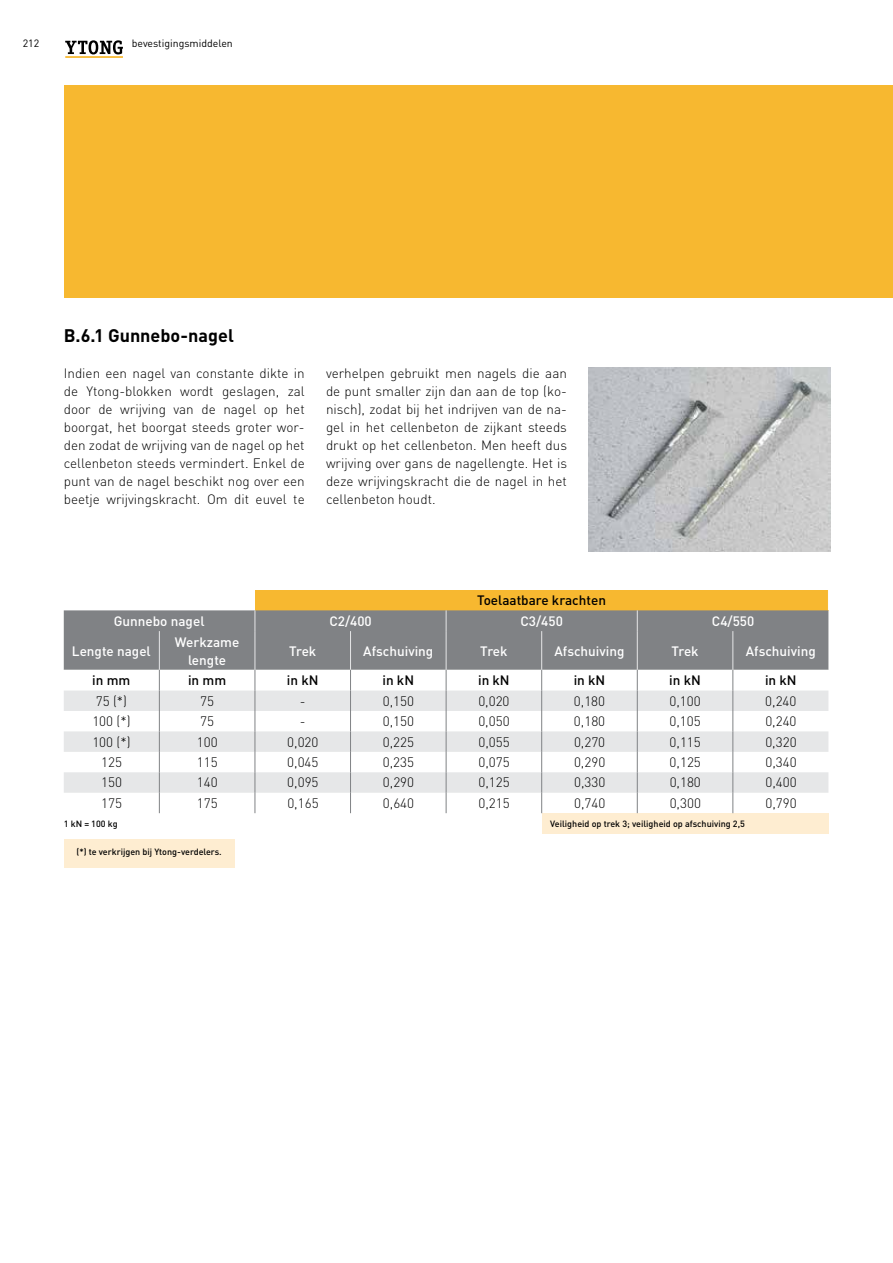
<style>
.page{position:relative;width:893px;height:1263px;background:#fff}
.page>*{position:absolute;margin:0;border:0;box-sizing:border-box;transform-origin:0 0}
.t1{font:700 18px "DIN";color:#000}
.t2{font:300 13.5px/18px "DIN";color:#000;text-align:justify}
.t3{font:500 13.5px/18px "DIN";color:#fff;text-align:center}
.t4{font:500 13.5px "DIN";color:#000}
.t5{font:10.5px "DIN";color:#000}
.t6{font:500 9px "DIN";color:#000}
</style>
<div class="page">
<div style="left:255px;top:590px;width:573px;height:20px;background:#f7b830"></div>
<div style="left:64px;top:610px;width:764px;height:60px;background:#808285"></div>
<svg style="left:64px;top:690px;width:764px;height:103px;fill:#e6e7e8"></svg>
<div style="left:542px;top:813px;width:286px;height:21px;background:#feedd1"></div>
<svg style="left:255px;top:610px;width:1px;height:21px"></svg>
<svg style="left:446px;top:610px;width:1px;height:21px"></svg>
<svg style="left:637px;top:610px;width:1px;height:21px"></svg>
<hr style="left:159px;top:631px;width:1px;height:39px;background:#e6e7e8">
<hr style="left:255px;top:631px;width:1px;height:39px;background:#e6e7e8">
<hr style="left:350px;top:631px;width:1px;height:39px;background:#e6e7e8">
<hr style="left:446px;top:631px;width:1px;height:39px;background:#e6e7e8">
<hr style="left:541px;top:631px;width:1px;height:39px;background:#e6e7e8">
<hr style="left:637px;top:631px;width:1px;height:39px;background:#e6e7e8">
<hr style="left:732px;top:631px;width:1px;height:39px;background:#e6e7e8">
<svg style="left:159px;top:670px;width:1px;height:143px"></svg>
<svg style="left:255px;top:670px;width:1px;height:143px"></svg>
<svg style="left:350px;top:670px;width:1px;height:143px"></svg>
<svg style="left:446px;top:670px;width:1px;height:143px"></svg>
<svg style="left:541px;top:670px;width:1px;height:143px"></svg>
<svg style="left:637px;top:670px;width:1px;height:143px"></svg>
<svg style="left:732px;top:670px;width:1px;height:143px"></svg>
<img style="left:588px;top:368px;width:242px;height:183px">
<div style="left:64px;top:839px;width:171px;height:28px;background:#feedd1"></div>
<svg style="left:65px;top:40px;width:58px;height:14px"></svg>
<hr style="left:65px;top:56px;width:58px;height:2px;background:#f7b830">
<div style="left:64px;top:85px;width:829px;height:213px;background:#f7b830"></div>
<p class="t5" style="left:23px;top:36px;width:18px">212</p>
<p class="t5" style="left:132px;top:36px;width:102px">bevestigingsmiddelen</p>
<h1 class="t1" style="left:64px;top:324px;width:172px">B.6.1 Gunnebo-nagel</h1>
<p class="t2" style="left:64px;top:364px;width:242px">Indien een nagel van constante dikte in de Ytong-blokken wordt geslagen, zal door de wrijving van de nagel op het boorgat, het boorgat steeds groter wor&shy;den zodat de wrijving van de nagel op het cellenbeton steeds vermindert. Enkel de punt van de nagel beschikt nog over een beetje wrijvingskracht. Om dit euvel te</p>
<p class="t2" style="left:326px;top:364px;width:242px">verhelpen gebruikt men nagels die aan de punt smaller zijn dan aan de top (ko&shy;nisch), zodat bij het indrijven van de na&shy;gel in het cellenbeton de zijkant steeds drukt op het cellenbeton. Men heeft dus wrijving over gans de nagellengte. Het is deze wrijvingskracht die de nagel in het cellenbeton houdt.</p>
<p class="t4" style="left:477px;top:592px;width:131px">Toelaatbare krachten</p>
<p class="t3" style="left:114px;top:611px;width:92px">Gunnebo nagel</p>
<p class="t3" style="left:329px;top:611px;width:44px">C2/400</p>
<p class="t3" style="left:520px;top:611px;width:44px">C3/450</p>
<p class="t3" style="left:712px;top:611px;width:44px">C4/550</p>
<p class="t3" style="left:72px;top:641px;width:80px">Lengte nagel</p>
<p class="t3" style="left:175px;top:632px;width:66px">Werkzame lengte</p>
<p class="t3" style="left:289px;top:641px;width:29px">Trek</p>
<p class="t3" style="left:363px;top:641px;width:72px">Afschuiving</p>
<p class="t3" style="left:480px;top:641px;width:29px">Trek</p>
<p class="t3" style="left:554px;top:641px;width:72px">Afschuiving</p>
<p class="t3" style="left:671px;top:641px;width:29px">Trek</p>
<p class="t3" style="left:746px;top:641px;width:72px">Afschuiving</p>
<p class="t4" style="left:92px;top:672px;width:40px">in mm</p>
<p class="t4" style="left:188px;top:672px;width:40px">in mm</p>
<p class="t4" style="left:287px;top:672px;width:33px">in kN</p>
<p class="t4" style="left:382px;top:672px;width:33px">in kN</p>
<p class="t4" style="left:478px;top:672px;width:33px">in kN</p>
<p class="t4" style="left:574px;top:672px;width:33px">in kN</p>
<p class="t4" style="left:669px;top:672px;width:33px">in kN</p>
<p class="t4" style="left:765px;top:672px;width:33px">in kN</p>
<p class="t2" style="left:96px;top:692px;width:33px">75 (*)</p>
<p class="t2" style="left:200px;top:692px;width:15px">75</p>
<p class="t2" style="left:300px;top:692px;width:7px">-</p>
<p class="t2" style="left:383px;top:692px;width:33px">0,150</p>
<p class="t2" style="left:478px;top:692px;width:33px">0,020</p>
<p class="t2" style="left:574px;top:692px;width:33px">0,180</p>
<p class="t2" style="left:669px;top:692px;width:33px">0,100</p>
<p class="t2" style="left:765px;top:692px;width:33px">0,240</p>
<p class="t2" style="left:92px;top:712px;width:40px">100 (*)</p>
<p class="t2" style="left:200px;top:712px;width:15px">75</p>
<p class="t2" style="left:300px;top:712px;width:7px">-</p>
<p class="t2" style="left:383px;top:712px;width:33px">0,150</p>
<p class="t2" style="left:478px;top:712px;width:33px">0,050</p>
<p class="t2" style="left:574px;top:712px;width:33px">0,180</p>
<p class="t2" style="left:669px;top:712px;width:33px">0,105</p>
<p class="t2" style="left:765px;top:712px;width:33px">0,240</p>
<p class="t2" style="left:92px;top:732px;width:40px">100 (*)</p>
<p class="t2" style="left:197px;top:732px;width:22px">100</p>
<p class="t2" style="left:287px;top:732px;width:33px">0,020</p>
<p class="t2" style="left:383px;top:732px;width:33px">0,225</p>
<p class="t2" style="left:478px;top:732px;width:33px">0,055</p>
<p class="t2" style="left:574px;top:732px;width:33px">0,270</p>
<p class="t2" style="left:670px;top:732px;width:33px">0,115</p>
<p class="t2" style="left:765px;top:732px;width:33px">0,320</p>
<p class="t2" style="left:101px;top:753px;width:22px">125</p>
<p class="t2" style="left:197px;top:753px;width:22px">115</p>
<p class="t2" style="left:287px;top:753px;width:33px">0,045</p>
<p class="t2" style="left:383px;top:753px;width:33px">0,235</p>
<p class="t2" style="left:478px;top:753px;width:33px">0,075</p>
<p class="t2" style="left:574px;top:753px;width:33px">0,290</p>
<p class="t2" style="left:670px;top:753px;width:33px">0,125</p>
<p class="t2" style="left:765px;top:753px;width:33px">0,340</p>
<p class="t2" style="left:101px;top:773px;width:22px">150</p>
<p class="t2" style="left:197px;top:773px;width:22px">140</p>
<p class="t2" style="left:287px;top:773px;width:33px">0,095</p>
<p class="t2" style="left:383px;top:773px;width:33px">0,290</p>
<p class="t2" style="left:478px;top:773px;width:33px">0,125</p>
<p class="t2" style="left:574px;top:773px;width:33px">0,330</p>
<p class="t2" style="left:670px;top:773px;width:33px">0,180</p>
<p class="t2" style="left:765px;top:773px;width:33px">0,400</p>
<p class="t2" style="left:101px;top:794px;width:22px">175</p>
<p class="t2" style="left:197px;top:794px;width:22px">175</p>
<p class="t2" style="left:287px;top:794px;width:33px">0,165</p>
<p class="t2" style="left:383px;top:794px;width:33px">0,640</p>
<p class="t2" style="left:478px;top:794px;width:33px">0,215</p>
<p class="t2" style="left:574px;top:794px;width:33px">0,740</p>
<p class="t2" style="left:670px;top:794px;width:33px">0,300</p>
<p class="t2" style="left:765px;top:794px;width:33px">0,790</p>
<p class="t6" style="left:64px;top:818px;width:55px">1 kN = 100 kg</p>
<p class="t6" style="left:550px;top:818px;width:196px">Veiligheid op trek 3; veiligheid op afschuiving 2,5</p>
<p class="t6" style="left:77px;top:846px;width:147px">(*) te verkrijgen bij Ytong-verdelers.</p>
</div>
